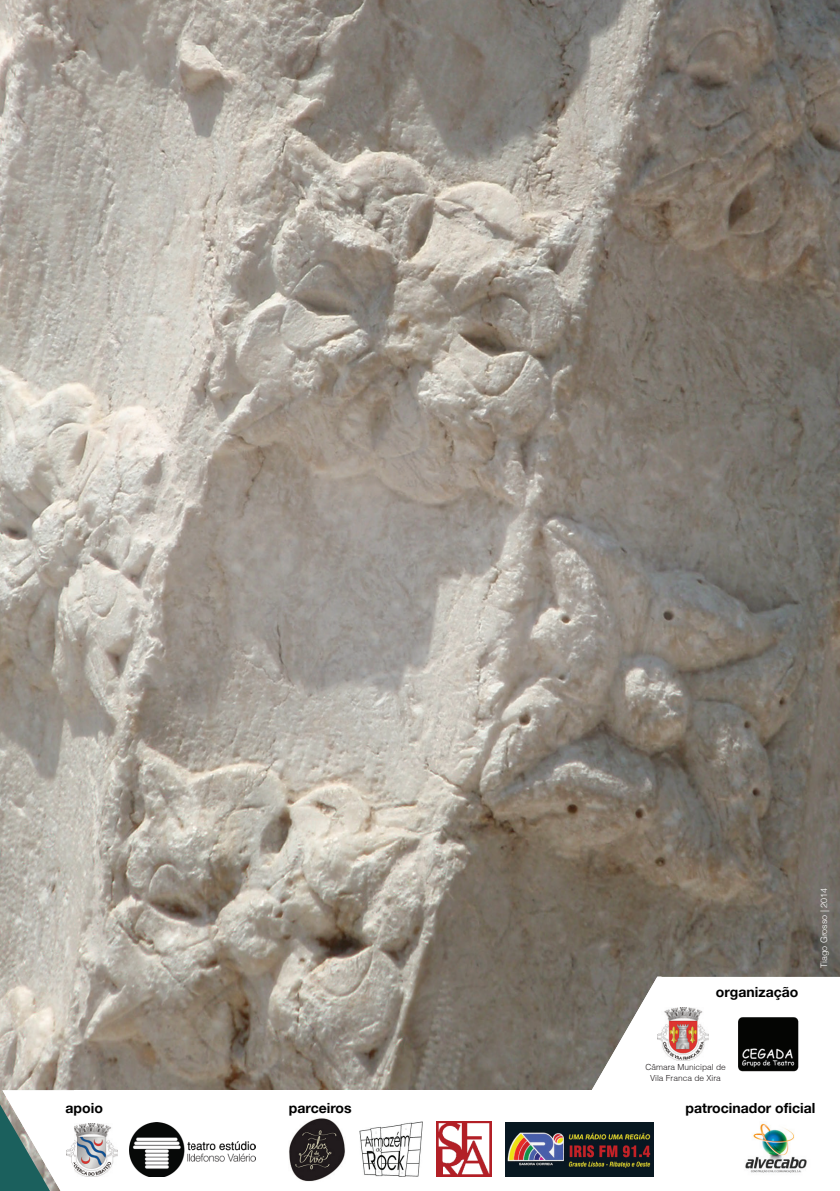
<style>
.page{position:relative;width:840px;height:1191px;background:#fff}
.page>*{position:absolute;margin:0;border:0;box-sizing:border-box;transform-origin:0 0}
.t1{font:700 14px "Helvetica 75";color:#000}
.t2{font:300 9px "Helvetica";color:#fff}
.t3{font:300 8.4px/10.2px "Helvetica";color:#231f20;text-align:center}
</style>
<div class="page">
<img style="left:0;top:0;width:839px;height:1090px">
<svg style="left:0;top:1090px;width:74px;height:101px"></svg>
<svg style="left:589px;top:976px;width:72px;height:114px"></svg>
<div style="left:660px;top:977px;width:179px;height:117px;background:#fff"></div>
<img style="left:738px;top:1017px;width:60px;height:54px">
<img style="left:66px;top:1123px;width:51px;height:53px">
<img style="left:129px;top:1122px;width:126px;height:54px">
<img style="left:745px;top:1123px;width:62px;height:50px">
<img style="left:505px;top:1122px;width:148px;height:54px">
<img style="left:359px;top:1122px;width:63px;height:54px">
<img style="left:289px;top:1118px;width:56px;height:63px">
<img style="left:436px;top:1122px;width:55px;height:54px">
<img style="left:657px;top:1007px;width:51px;height:53px">
<p class="t1" style="left:65px;top:1099px;width:39px">apoio</p>
<p class="t1" style="left:289px;top:1099px;width:64px">parceiros</p>
<p class="t1" style="left:715px;top:983px;width:84px">organização</p>
<p class="t2" style="left:818px;top:968px;width:82px;rotate:-90deg">Tiago Grosso | 2014</p>
<p class="t3" style="left:645px;top:1062px;width:82px">Câmara Municipal de<br>Vila Franca de Xira</p>
<p class="t1" style="left:685px;top:1099px;width:131px">patrocinador oficial</p>
</div>
